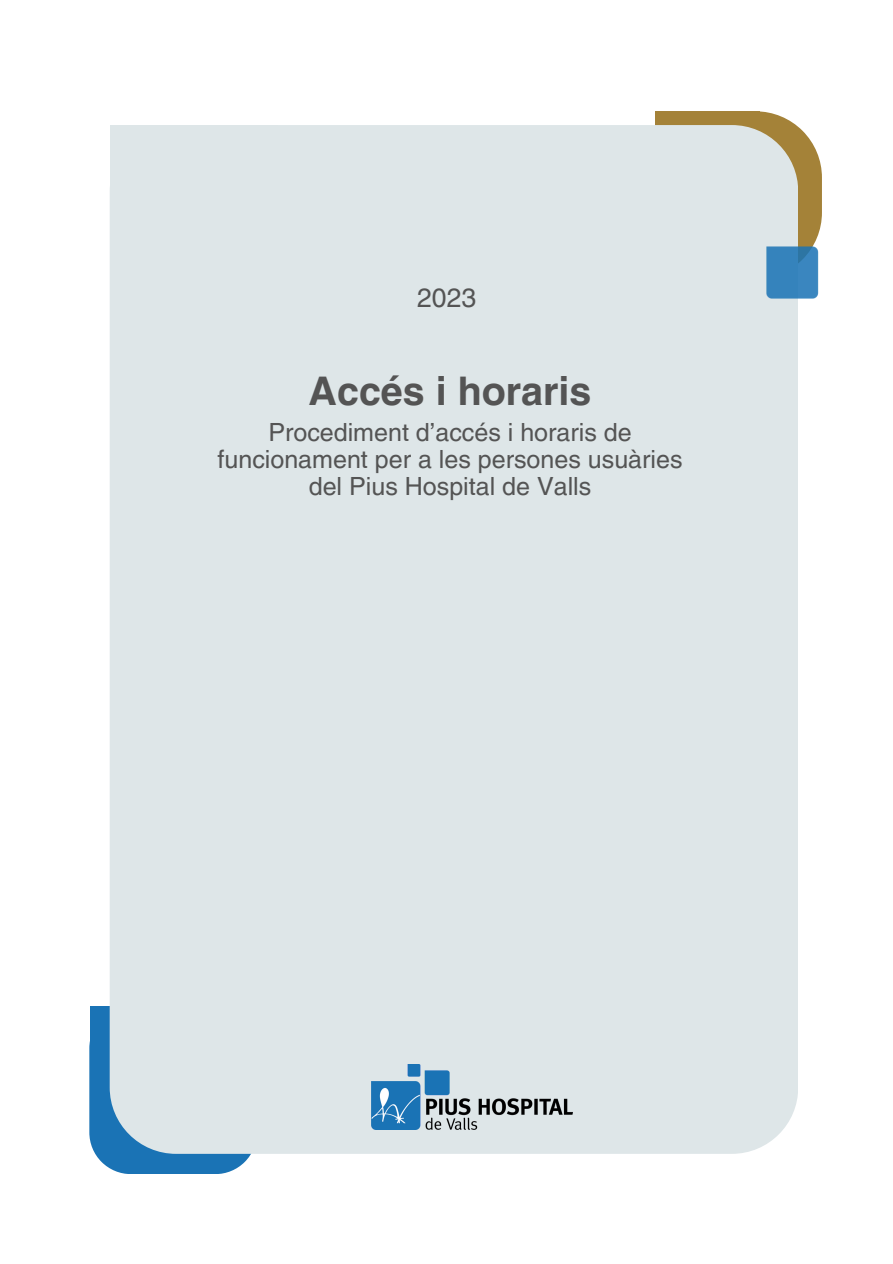
<style>
.page{position:relative;width:893px;height:1264px;background:#fff}
.page>*{position:absolute;margin:0;border:0;box-sizing:border-box;transform-origin:0 0}
.t1{font:700 39.45px "Helvetica LT Pro";color:#545454}
.t2{font:26.55px "Helvetica LT Pro";color:#545454}
.t3{font:25.05px/27px "Helvetica LT Pro";color:#545454;text-align:center}
</style>
<div class="page">
<svg style="left:89px;top:1041px;width:168px;height:133px;background:#3f89c0"></svg>
<div style="left:90px;top:1006px;width:104px;height:114px;background:#1a73b5"></div>
<svg style="left:759px;top:111px;width:62px;height:131px"></svg>
<div style="left:654px;top:111px;width:105px;height:114px;background:#a48238"></div>
<div style="left:110px;top:125px;width:688px;height:1028px;background:#dee6e8;border-radius:66px"></div>
<div style="left:110px;top:125px;width:168px;height:182px;background:#dee6e8"></div>
<img style="left:371px;top:1064px;width:201px;height:65px">
<img style="left:766px;top:242px;width:53px;height:57px">
<p class="t2" style="left:417px;top:288px;width:61px">2023</p>
<p class="t1" style="left:308px;top:377px;width:284px">Accés i horaris</p>
<h1 class="t3" style="left:217px;top:420px;width:466px">Procediment d’accés i horaris de funcionament per a les persones usuàries del Pius Hospital de Valls</h1>
</div>
